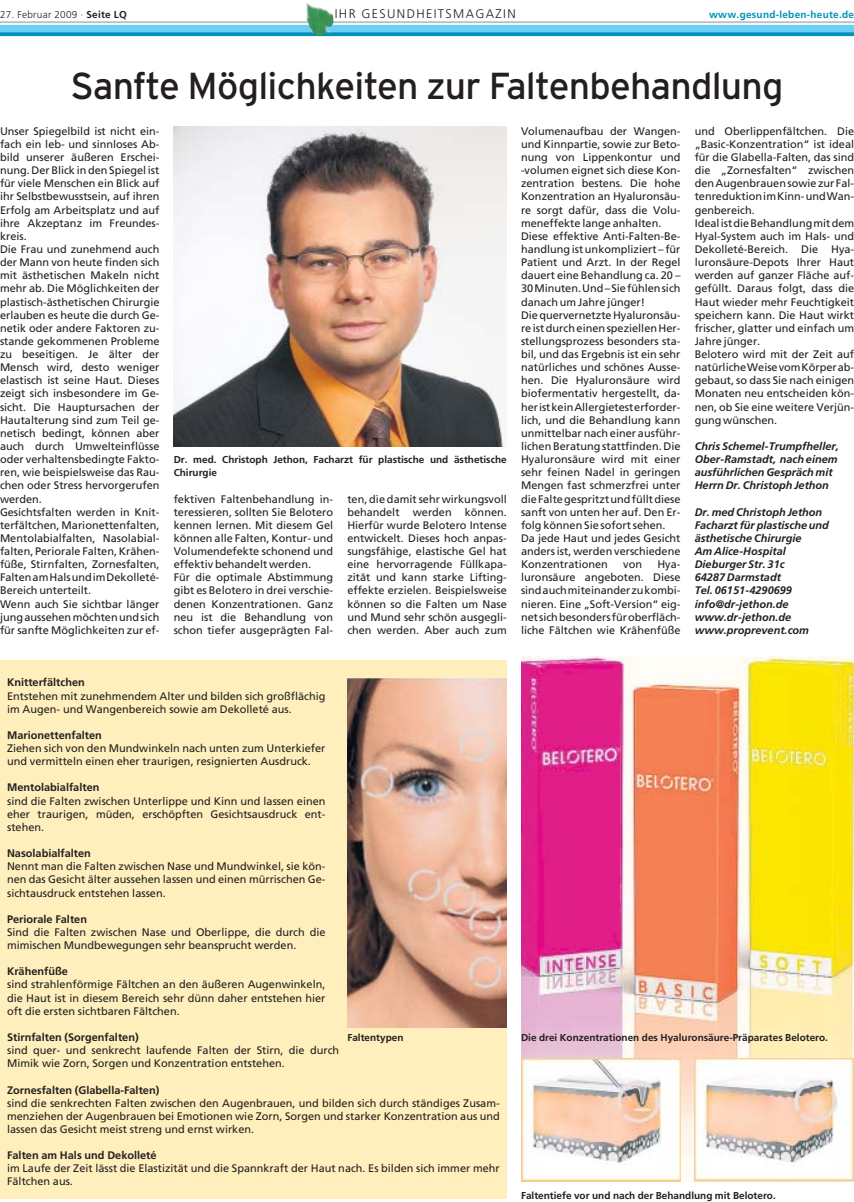
<style>
.page{position:relative;width:854px;height:1202px;background:#fff}
.page>*{position:absolute;margin:0;border:0;box-sizing:border-box;transform-origin:0 0}
.t1{font:37.5px "Interstate";letter-spacing:-.02em;color:#231f1f}
.t2{font:300 12.5px "Frutiger";letter-spacing:.11em;color:#231f1f}
.t3{font:11px/13.1px "Frutiger";color:#231f1f}
.t4{font:italic 700 11px/13.1px "Frutiger";color:#231f1f}
.t5{font:700 11px "Frutiger";color:#231f1f}
.t6{font:700 10px/13.1px "Frutiger";color:#231f1f}
.t7{font:700 10px "Frutiger";letter-spacing:.025em;color:#0092b9}
.t8{font:300 10px "Frutiger";letter-spacing:.025em;color:#231f1f}
.s1{font-weight:700}
</style>
<div class="page">
<svg style="left:0;top:32px;width:854px;height:4px;background:#0997be"></svg>
<div style="left:0;top:25px;width:854px;height:7px;background:#6ccff6"></div>
<hr style="left:0;top:21px;width:854px;height:2px;background:#bcbec0">
<img style="left:306px;top:2px;width:28px;height:34px">
<div style="left:0;top:660px;width:507px;height:538px;background:#ffefbd"></div>
<img style="left:347px;top:678px;width:160px;height:349px">
<img style="left:521px;top:656px;width:333px;height:525px">
<img style="left:174px;top:127px;width:333px;height:319px">
<img style="left:694px;top:1058px;width:159px;height:123px">
<img style="left:521px;top:1058px;width:159px;height:123px">
<p class="t8" style="left:0;top:10px;width:128px">27. Februar 2009 · <span class="s1">Seite LQ</span></p>
<p class="t2" style="left:335px;top:9px;width:182px">IHR GESUNDHEITSMAGAZIN</p>
<p class="t7" style="left:709px;top:10px;width:146px">www.gesund-leben-heute.de</p>
<h1 class="t1" style="left:70px;top:72px;width:714px">Sanfte Möglichkeiten zur Faltenbehandlung</h1>
<p class="t3" style="left:0;top:125px;width:161px">Unser Spiegelbild ist nicht ein&shy;fach ein leb- und sinnloses Ab&shy;bild unserer äußeren Erschei&shy;nung. Der Blick in den Spiegel ist für viele Menschen ein Blick auf ihr Selbstbewusstsein, auf ihren<br>Erfolg am Arbeitsplatz und auf ihre Akzeptanz im Freundes&shy;kreis.<br>Die Frau und zunehmend auch der Mann von heute finden sich mit ästhetischen Makeln nicht mehr ab. Die Möglichkeiten der plastisch-ästhetischen Chirurgie erlauben es heute die durch Ge&shy;netik oder andere Faktoren zu&shy;stande gekommenen Probleme zu beseitigen. Je älter der<br>Mensch wird, desto weniger elastisch ist seine Haut. Dieses zeigt sich insbesondere im Ge&shy;sicht. Die Hauptursachen der<br>Hautalterung sind zum Teil ge&shy;netisch bedingt, können aber auch durch Umwelteinflüsse oder verhaltensbedingte Fakto&shy;ren, wie beispielsweise das Rau&shy;chen oder Stress hervorgerufen werden.<br>Gesichtsfalten werden in Knit&shy;terfältchen, Marionettenfalten,<br>Mentolabialfalten, Nasolabial&shy;falten, Periorale Falten, Krähen&shy;füße, Stirnfalten, Zornesfalten,<br>Falten am Hals und im Dekolleté-<br>Bereich unterteilt.<br>Wenn auch Sie sichtbar länger jung aussehen möchten und sich für sanfte Möglichkeiten zur ef-</p>
<p class="t6" style="left:174px;top:454px;width:335px">Dr. med. Christoph Jethon, Facharzt für plastische und ästhetische<br>Chirurgie</p>
<p class="t3" style="left:174px;top:493px;width:161px">fektiven Faltenbehandlung in&shy;teressieren, sollten Sie Belotero kennen lernen. Mit diesem Gel können alle Falten, Kontur- und<br>Volumendefekte schonend und effektiv behandelt werden.<br>Für die optimale Abstimmung gibt es Belotero in drei verschie&shy;denen Konzentrationen. Ganz neu ist die Behandlung von schon tiefer ausgeprägten Fal-</p>
<p class="t3" style="left:347px;top:493px;width:161px;text-align:justify">ten, die damit sehr wirkungsvoll behandelt werden können.<br>Hierfür wurde Belotero Intense entwickelt. Dieses hoch anpas&shy;sungsfähige, elastische Gel hat eine hervorragende Füllkapa&shy;zität und kann starke Lifting&shy;effekte erzielen. Beispielsweise können so die Falten um Nase und Mund sehr schön ausgegli&shy;chen werden. Aber auch zum</p>
<p class="t3" style="left:521px;top:125px;width:161px">Volumenaufbau der Wangen&shy;und Kinnpartie, sowie zur Beto&shy;nung von Lippenkontur und -volumen eignet sich diese Kon&shy;zentration bestens. Die hohe<br>Konzentration an Hyaluronsäu&shy;re sorgt dafür, dass die Volu&shy;meneffekte lange anhalten.<br>Diese effektive Anti-Falten-Be&shy;handlung ist unkompliziert – für<br>Patient und Arzt. In der Regel dauert eine Behandlung ca. 20 –<br>30 Minuten. Und – Sie fühlen sich danach um Jahre jünger!<br>Die quervernetzte Hyaluronsäu&shy;re ist durch einen speziellen Her&shy;stellungsprozess besonders sta&shy;bil, und das Ergebnis ist ein sehr natürliches und schönes Ausse&shy;hen. Die Hyaluronsäure wird biofermentativ hergestellt, da&shy;her ist kein Allergietest erforder&shy;lich, und die Behandlung kann unmittelbar nach einer ausführ&shy;lichen Beratung stattfinden. Die<br>Hyaluronsäure wird mit einer sehr feinen Nadel in geringen<br>Mengen fast schmerzfrei unter die Falte gespritzt und füllt diese sanft von unten her auf. Den Er&shy;folg können Sie sofort sehen.<br>Da jede Haut und jedes Gesicht anders ist, werden verschiedene<br>Konzentrationen</p>
<p class="t3" style="left:521px;top:558px;width:161px;text-align:justify;text-indent:136px">Hya&shy;luronsäure angeboten. Diese sind auch miteinander zu kombi&shy;nieren. Eine „Soft-Version“ eig&shy;net sich besonders für oberfläch&shy;liche Fältchen wie Krähenfüße</p>
<p class="t3" style="left:623px;top:558px;width:20px">von</p>
<p class="t3" style="left:694px;top:125px;width:161px">und Oberlippenfältchen. Die „Basic-Konzentration“ ist ideal für die Glabella-Falten, das sind die „Zornesfalten“ zwischen den Augenbrauen sowie zur Fal&shy;tenreduktion im Kinn- und Wan&shy;genbereich.<br>Ideal ist die Behandlung mit dem<br>Hyal-System auch im Hals- und<br>Dekolleté-Bereich. Die Hya&shy;luronsäure-Depots Ihrer Haut werden auf ganzer Fläche auf&shy;gefüllt. Daraus folgt, dass die<br>Haut wieder mehr Feuchtigkeit speichern kann. Die Haut wirkt frischer, glatter und einfach um<br>Jahre jünger.<br>Belotero wird mit der Zeit auf natürliche Weise vom Körper ab&shy;gebaut, so dass Sie nach einigen<br>Monaten neu entscheiden kön&shy;nen, ob Sie eine weitere Verjün&shy;gung wünschen.</p>
<p class="t4" style="left:694px;top:440px;width:146px">Chris Schemel-Trumpfheller,<br>Ober-Ramstadt, nach einem ausführlichen Gespräch mit<br>Herrn Dr. Christoph Jethon</p>
<p class="t4" style="left:694px;top:506px;width:136px">Dr. med Christoph Jethon<br>Facharzt für plastische und ästhetische Chirurgie<br>Am Alice-Hospital<br>Dieburger Str. 31c<br>64287 Darmstadt<br>Tel. 06151-4290699 info@dr-jethon.de www.dr-jethon.de www.proprevent.com</p>
<p class="t5" style="left:7px;top:678px;width:79px">Knitterfältchen</p>
<p class="t3" style="left:7px;top:690px;width:320px">Entstehen mit zunehmendem Alter und bilden sich großflächig im Augen- und Wangenbereich sowie am Dekolleté aus.</p>
<p class="t5" style="left:7px;top:730px;width:96px">Marionettenfalten</p>
<p class="t3" style="left:7px;top:742px;width:320px">Ziehen sich von den Mundwinkeln nach unten zum Unterkiefer und vermitteln einen eher traurigen, resignierten Ausdruck.</p>
<p class="t5" style="left:7px;top:783px;width:94px">Mentolabialfalten</p>
<p class="t3" style="left:7px;top:795px;width:320px;text-align:justify">sind die Falten zwischen Unterlippe und Kinn und lassen einen eher traurigen, müden, erschöpften Gesichtsausdruck ent&shy;stehen.</p>
<p class="t5" style="left:7px;top:848px;width:85px">Nasolabialfalten</p>
<p class="t3" style="left:7px;top:860px;width:320px;text-align:justify">Nennt man die Falten zwischen Nase und Mundwinkel, sie kön&shy;nen das Gesicht älter aussehen lassen und einen mürrischen Ge&shy;sichtausdruck entstehen lassen.</p>
<p class="t5" style="left:7px;top:914px;width:81px">Periorale Falten</p>
<p class="t3" style="left:7px;top:926px;width:320px">Sind die Falten zwischen Nase und Oberlippe, die durch die mimischen Mundbewegungen sehr beansprucht werden.</p>
<p class="t5" style="left:7px;top:966px;width:62px">Krähenfüße</p>
<p class="t3" style="left:7px;top:978px;width:320px;text-align:justify">sind strahlenförmige Fältchen an den äußeren Augenwinkeln, die Haut ist in diesem Bereich sehr dünn daher entstehen hier oft die ersten sichtbaren Fältchen.</p>
<p class="t5" style="left:7px;top:1032px;width:133px">Stirnfalten (Sorgenfalten)</p>
<p class="t3" style="left:7px;top:1044px;width:334px">sind quer- und senkrecht laufende Falten der Stirn, die durch<br>Mimik wie Zorn, Sorgen und Konzentration entstehen.</p>
<p class="t5" style="left:7px;top:1085px;width:154px">Zornesfalten (Glabella-Falten)</p>
<p class="t3" style="left:7px;top:1096px;width:494px;text-align:justify">sind die senkrechten Falten zwischen den Augenbrauen, und bilden sich durch ständiges Zusam&shy;menziehen der Augenbrauen bei Emotionen wie Zorn, Sorgen und starker Konzentration aus und lassen das Gesicht meist streng und ernst wirken.</p>
<p class="t5" style="left:7px;top:1150px;width:151px">Falten am Hals und Dekolleté</p>
<p class="t3" style="left:7px;top:1162px;width:494px">im Laufe der Zeit lässt die Elastizität und die Spannkraft der Haut nach. Es bilden sich immer mehr<br>Fältchen aus.</p>
<p class="t6" style="left:347px;top:1031px;width:58px">Faltentypen</p>
<p class="t6" style="left:521px;top:1031px;width:308px">Die drei Konzentrationen des Hyaluronsäure-Präparates Belotero.</p>
<p class="t6" style="left:521px;top:1189px;width:256px">Faltentiefe vor und nach der Behandlung mit Belotero.</p>
</div>
